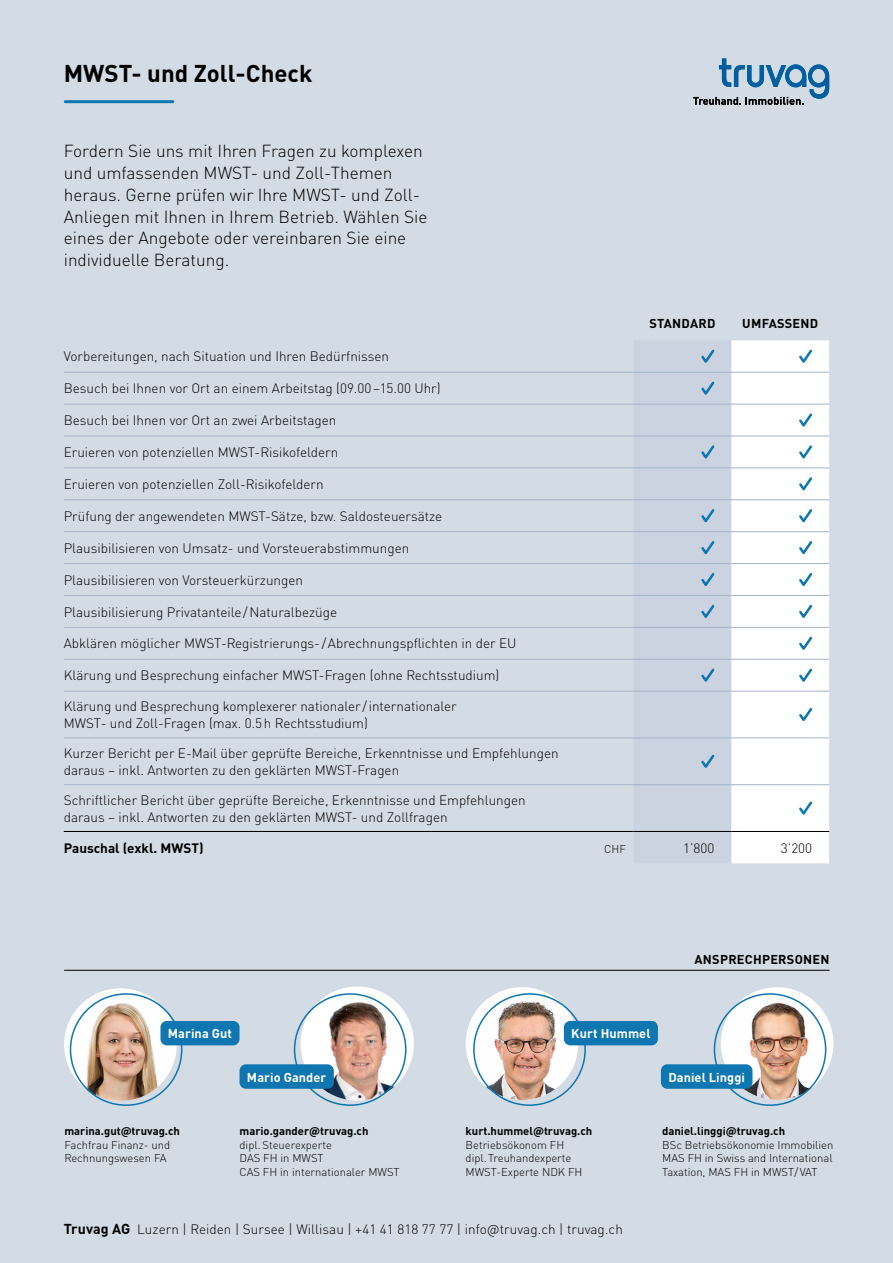
<style>
.page{position:relative;width:893px;height:1263px;background:#d3dbe5}
.page>*{position:absolute;margin:0;border:0;box-sizing:border-box;transform-origin:0 0}
.t1{font:700 24px "DIN Pro";color:#000}
.t2{font:300 17.25px/21.8px "DIN Pro";color:#000}
.t3{font:300 13.5px/17.2px "DIN Pro";color:#000}
.t4{font:700 13.5px "DIN Pro";color:#000}
.t5{font:700 12.75px "DIN Pro";letter-spacing:.005em;color:#fff}
.t6{font:700 12.75px "DIN Pro";letter-spacing:.02em;color:#000}
.t7{font:300 11.25px/13.5px "DIN Pro";color:#000}
.t8{font:700 11.25px "DIN Pro";color:#000}
.s1{font-weight:700;font-size:14.25px}
</style>
<div class="page">
<img style="left:300px;top:986px;width:114px;height:114px;border-radius:57px">
<img style="left:466px;top:987px;width:112px;height:113px;border-radius:56px">
<hr style="left:65px;top:100px;width:108px;height:3px;background:#0e76b0">
<div style="left:294px;top:993px;width:112px;height:113px;border:2px solid #0e76b0;border-radius:50%"></div>
<img style="left:64px;top:989px;width:113px;height:112px">
<div style="left:70px;top:993px;width:112px;height:113px;border:2px solid #0e76b0;border-radius:50%"></div>
<div style="left:473px;top:993px;width:113px;height:113px;border:2px solid #0e76b0;border-radius:50%"></div>
<div style="left:160px;top:1021px;width:80px;height:24px;background:#0e76b0;border-radius:6px"></div>
<div style="left:564px;top:1021px;width:94px;height:24px;background:#0e76b0;border-radius:6px"></div>
<div style="left:240px;top:1064px;width:94px;height:25px;background:#0e76b0;border-radius:6px"></div>
<hr style="left:64px;top:970px;width:765px;height:1px;background:#000">
<img style="left:721px;top:990px;width:112px;height:110px">
<div style="left:714px;top:993px;width:112px;height:113px;border:2px solid #0e76b0;border-radius:50%"></div>
<div style="left:661px;top:1064px;width:91px;height:25px;background:#0e76b0;border-radius:6px"></div>
<div style="left:634px;top:371px;width:97px;height:460px;background:#cad3df"></div>
<div style="left:731px;top:340px;width:98px;height:523px;background:#fff"></div>
<hr style="left:64px;top:372px;width:570px;height:1px;background:#a4b3c6">
<hr style="left:634px;top:372px;width:97px;height:1px;background:#a4b3c6">
<hr style="left:731px;top:372px;width:98px;height:1px;background:#a4b3c6">
<hr style="left:64px;top:404px;width:570px;height:1px;background:#a4b3c6">
<hr style="left:634px;top:404px;width:97px;height:1px;background:#a4b3c6">
<hr style="left:731px;top:404px;width:98px;height:1px;background:#a4b3c6">
<hr style="left:64px;top:436px;width:570px;height:1px;background:#a4b3c6">
<hr style="left:634px;top:436px;width:97px;height:1px;background:#a4b3c6">
<hr style="left:731px;top:436px;width:98px;height:1px;background:#a4b3c6">
<hr style="left:64px;top:468px;width:570px;height:1px;background:#a4b3c6">
<hr style="left:634px;top:468px;width:97px;height:1px;background:#a4b3c6">
<hr style="left:731px;top:468px;width:98px;height:1px;background:#a4b3c6">
<hr style="left:64px;top:499px;width:570px;height:1px;background:#a4b3c6">
<hr style="left:634px;top:499px;width:97px;height:1px;background:#a4b3c6">
<hr style="left:731px;top:499px;width:98px;height:1px;background:#a4b3c6">
<hr style="left:64px;top:531px;width:570px;height:1px;background:#a4b3c6">
<hr style="left:634px;top:531px;width:97px;height:1px;background:#a4b3c6">
<hr style="left:731px;top:531px;width:98px;height:1px;background:#a4b3c6">
<hr style="left:64px;top:563px;width:570px;height:1px;background:#a4b3c6">
<hr style="left:634px;top:563px;width:97px;height:1px;background:#a4b3c6">
<hr style="left:731px;top:563px;width:98px;height:1px;background:#a4b3c6">
<hr style="left:64px;top:595px;width:570px;height:1px;background:#a4b3c6">
<hr style="left:634px;top:595px;width:97px;height:1px;background:#a4b3c6">
<hr style="left:731px;top:595px;width:98px;height:1px;background:#a4b3c6">
<hr style="left:64px;top:627px;width:570px;height:1px;background:#a4b3c6">
<hr style="left:634px;top:627px;width:97px;height:1px;background:#a4b3c6">
<hr style="left:731px;top:627px;width:98px;height:1px;background:#a4b3c6">
<hr style="left:64px;top:659px;width:570px;height:1px;background:#a4b3c6">
<hr style="left:634px;top:659px;width:97px;height:1px;background:#a4b3c6">
<hr style="left:731px;top:659px;width:98px;height:1px;background:#a4b3c6">
<hr style="left:64px;top:691px;width:570px;height:1px;background:#a4b3c6">
<hr style="left:634px;top:691px;width:97px;height:1px;background:#a4b3c6">
<hr style="left:731px;top:691px;width:98px;height:1px;background:#a4b3c6">
<hr style="left:64px;top:738px;width:570px;height:1px;background:#a4b3c6">
<hr style="left:634px;top:738px;width:97px;height:1px;background:#a4b3c6">
<hr style="left:731px;top:738px;width:98px;height:1px;background:#a4b3c6">
<hr style="left:64px;top:784px;width:570px;height:1px;background:#a4b3c6">
<hr style="left:634px;top:784px;width:97px;height:1px;background:#a4b3c6">
<hr style="left:731px;top:784px;width:98px;height:1px;background:#a4b3c6">
<hr style="left:64px;top:831px;width:570px;height:1px;background:#000">
<hr style="left:634px;top:831px;width:97px;height:1px;background:#000">
<hr style="left:731px;top:831px;width:98px;height:1px;background:#000">
<svg style="left:701px;top:349px;width:14px;height:14px"></svg>
<svg style="left:797px;top:347px;width:17px;height:19px"></svg>
<svg style="left:699px;top:379px;width:18px;height:19px"></svg>
<svg style="left:797px;top:411px;width:17px;height:19px"></svg>
<svg style="left:699px;top:443px;width:18px;height:19px"></svg>
<svg style="left:797px;top:443px;width:17px;height:19px"></svg>
<svg style="left:797px;top:475px;width:17px;height:19px"></svg>
<svg style="left:699px;top:507px;width:18px;height:19px"></svg>
<svg style="left:797px;top:507px;width:17px;height:19px"></svg>
<svg style="left:699px;top:539px;width:18px;height:18px"></svg>
<svg style="left:797px;top:539px;width:17px;height:18px"></svg>
<svg style="left:699px;top:571px;width:18px;height:18px"></svg>
<svg style="left:797px;top:571px;width:17px;height:18px"></svg>
<svg style="left:699px;top:602px;width:18px;height:19px"></svg>
<svg style="left:797px;top:602px;width:17px;height:19px"></svg>
<svg style="left:797px;top:634px;width:17px;height:19px"></svg>
<svg style="left:699px;top:666px;width:18px;height:19px"></svg>
<svg style="left:797px;top:666px;width:17px;height:19px"></svg>
<svg style="left:797px;top:706px;width:17px;height:18px"></svg>
<svg style="left:699px;top:752px;width:18px;height:19px"></svg>
<svg style="left:797px;top:799px;width:17px;height:19px"></svg>
<svg style="left:693px;top:58px;width:136px;height:47px"></svg>
<h1 class="t1" style="left:64px;top:53px;width:250px">MWST- und Zoll-Check</h1>
<p class="t2" style="left:64px;top:139px;width:365px">Fordern Sie uns mit Ihren Fragen zu komplexen und umfassenden MWST- und Zoll-Themen heraus. Gerne prüfen wir Ihre MWST- und Zoll-Anliegen mit Ihnen in Ihrem Betrieb. Wählen Sie eines der Angebote oder vereinbaren Sie eine individuelle Beratung.</p>
<p class="t6" style="left:649px;top:312px;width:68px">STANDARD</p>
<p class="t6" style="left:742px;top:312px;width:77px">UMFASSEND</p>
<p class="t3" style="left:64px;top:347px;width:327px">Vorbereitungen, nach Situation und Ihren Bedürfnissen</p>
<p class="t3" style="left:64px;top:379px;width:378px">Besuch bei Ihnen vor Ort an einem Arbeitstag (09.00–15.00 Uhr)</p>
<p class="t3" style="left:64px;top:410px;width:274px">Besuch bei Ihnen vor Ort an zwei Arbeitstagen</p>
<p class="t3" style="left:64px;top:442px;width:276px">Eruieren von potenziellen MWST-Risikofeldern</p>
<p class="t3" style="left:64px;top:474px;width:261px">Eruieren von potenziellen Zoll-Risikofeldern</p>
<p class="t3" style="left:64px;top:506px;width:380px">Prüfung der angewendeten MWST-Sätze, bzw. Saldosteuersätze</p>
<p class="t3" style="left:64px;top:538px;width:347px">Plausibilisieren von Umsatz- und Vorsteuerabstimmungen</p>
<p class="t3" style="left:64px;top:570px;width:241px">Plausibilisieren von Vorsteuerkürzungen</p>
<p class="t3" style="left:64px;top:602px;width:275px">Plausibilisierung Privatanteile/Naturalbezüge</p>
<p class="t3" style="left:64px;top:634px;width:454px">Abklären möglicher MWST-Registrierungs- /Abrechnungspflichten in der EU</p>
<p class="t3" style="left:64px;top:666px;width:437px">Klärung und Besprechung einfacher MWST-Fragen (ohne Rechtsstudium)</p>
<p class="t3" style="left:64px;top:696px;width:395px">Klärung und Besprechung komplexerer nationaler /internationaler<br>MWST- und Zoll-Fragen (max. 0.5h Rechtsstudium)</p>
<p class="t3" style="left:64px;top:743px;width:496px">Kurzer Bericht per E-Mail über geprüfte Bereiche, Erkenntnisse und Empfehlungen daraus – inkl. Antworten zu den geklärten MWST-Fragen</p>
<p class="t3" style="left:64px;top:790px;width:463px">Schriftlicher Bericht über geprüfte Bereiche, Erkenntnisse und Empfehlungen daraus – inkl. Antworten zu den geklärten MWST- und Zollfragen</p>
<p class="t4" style="left:64px;top:836px;width:141px">Pauschal (exkl. MWST)</p>
<p class="t7" style="left:604px;top:841px;width:23px">CHF</p>
<p class="t3" style="left:683px;top:838px;width:33px">1’800</p>
<p class="t3" style="left:781px;top:838px;width:33px">3’200</p>
<p class="t6" style="left:695px;top:949px;width:136px">ANSPRECHPERSONEN</p>
<p class="t5" style="left:168px;top:1023px;width:66px">Marina Gut</p>
<p class="t5" style="left:571px;top:1023px;width:81px">Kurt Hummel</p>
<p class="t5" style="left:247px;top:1066px;width:81px">Mario Gander</p>
<p class="t5" style="left:668px;top:1066px;width:78px">Daniel Linggi</p>
<p class="t8" style="left:64px;top:1122px;width:117px">marina.gut@truvag.ch</p>
<p class="t7" style="left:64px;top:1137px;width:107px">Fachfrau Finanz- und<br>Rechnungswesen FA</p>
<p class="t8" style="left:240px;top:1122px;width:130px">mario.gander@truvag.ch</p>
<p class="t7" style="left:240px;top:1137px;width:162px">dipl. Steuerexperte<br>DAS FH in MWST<br>CAS FH in internationaler MWST</p>
<p class="t8" style="left:466px;top:1122px;width:128px">kurt.hummel@truvag.ch</p>
<p class="t7" style="left:466px;top:1137px;width:118px">Betriebsökonom FH dipl.Treuhandexperte<br>MWST-Experte NDK FH</p>
<p class="t8" style="left:662px;top:1122px;width:124px">daniel.linggi@truvag.ch</p>
<p class="t7" style="left:662px;top:1137px;width:173px;text-align:justify">BSc Betriebsökonomie Immobilien MAS FH in Swiss and International Taxation, MAS FH in MWST/VAT</p>
<p class="t3" style="left:64px;top:1219px;width:561px"><span class="s1">Truvag AG</span> Luzern | Reiden | Sursee | Willisau | +41 41 818 77 77 | info@truvag.ch | truvag.ch</p>
</div>
